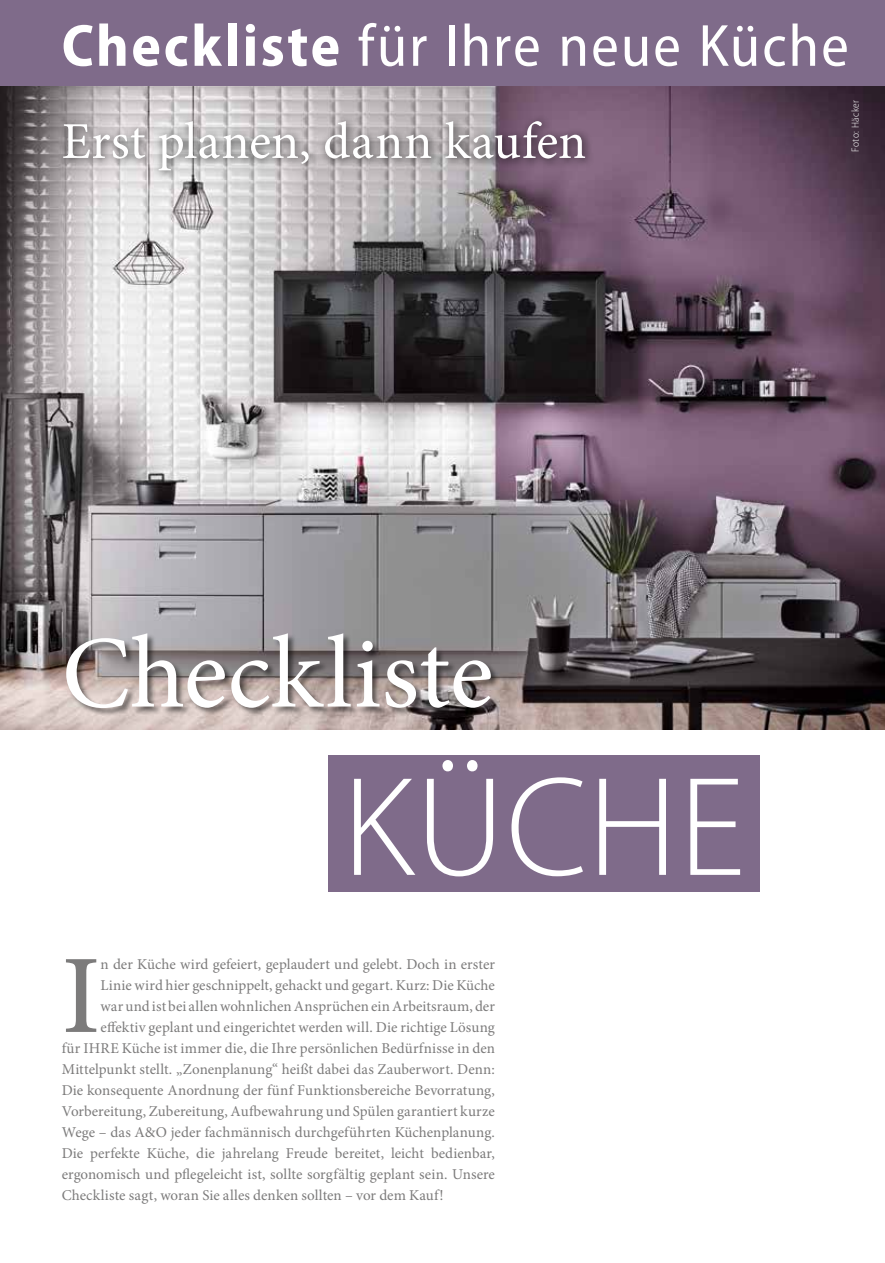
<style>
.page{position:relative;width:885px;height:1263px;background:#fff}
.page>*{position:absolute;margin:0;border:0;box-sizing:border-box;transform-origin:0 0}
.t1{font:300 142.5px "Myriad Pro";letter-spacing:.01em;color:#fff}
.t2{font:500 111.9px "Minion Pro";color:#7c7b7b}
.t3{font:102.9px "Minion Pro";color:#fff}
.t4{font:semi-condensed 60px "Myriad Pro";letter-spacing:.035em;color:#fff}
.t5{font:51.75px "Minion Pro";color:#fff}
.t6{font:15px "Minion Pro";color:#7c7b7b}
.t7{font:300 semi-condensed 10.5px "Myriad Pro";letter-spacing:.045em;color:#fff}
.s1{font-weight:700}
</style>
<div class="page">
<img style="left:0;top:85px;width:884px;height:644px">
<div style="left:0;top:0;width:884px;height:85px;background:#7f6b8a"></div>
<div style="left:57px;top:114px;width:538px;height:67px;background:#000;opacity:.75"></div>
<div style="left:66px;top:633px;width:434px;height:84px;background:#000;opacity:.5"></div>
<div style="left:328px;top:755px;width:432px;height:136px;background:#7f6b8a"></div>
<h3 class="t4" style="left:62px;top:13px;width:788px"><span class="s1">Checkliste</span> für Ihre neue Küche</h3>
<h3 class="t5" style="left:62px;top:107px;width:526px">Erst planen, dann kaufen</h3>
<p class="t7" style="left:849px;top:152px;width:54px;rotate:-90deg">Foto: Häcker</p>
<h3 class="t3" style="left:62px;top:605px;width:433px">Checkliste</h3>
<h1 class="t1" style="left:342px;top:749px;width:404px">KÜCHE</h1>
<h2 class="t2" style="left:62px;top:920px;width:40px">I</h2>
<p class="t6" style="left:100px;top:954px;width:396px">n der Küche wird gefeiert, geplaudert und gelebt. Doch in erster</p>
<p class="t6" style="left:100px;top:975px;width:396px">Linie wird hier geschnippelt, gehackt und gegart. Kurz: Die Küche</p>
<p class="t6" style="left:100px;top:996px;width:396px">war und ist bei allen wohnlichen Ansprüchen ein Arbeitsraum, der</p>
<p class="t6" style="left:100px;top:1017px;width:396px">effektiv geplant und eingerichtet werden will. Die richtige Lösung</p>
<p class="t6" style="left:62px;top:1038px;width:435px">für IHRE Küche ist immer die, die Ihre persönlichen Bedürfnisse in den</p>
<p class="t6" style="left:62px;top:1059px;width:434px">Mittelpunkt stellt. „Zonenplanung“ heißt dabei das Zauberwort. Denn:</p>
<p class="t6" style="left:62px;top:1080px;width:435px">Die konsequente Anordnung der fünf Funktionsbereiche Bevorratung,</p>
<p class="t6" style="left:62px;top:1101px;width:435px">Vorbereitung, Zubereitung, Aufbewahrung und Spülen garantiert kurze</p>
<p class="t6" style="left:62px;top:1122px;width:434px">Wege – das A&amp;O jeder fachmännisch durchgeführten Küchenplanung.</p>
<p class="t6" style="left:62px;top:1143px;width:434px">Die perfekte Küche, die jahrelang Freude bereitet, leicht bedienbar,</p>
<p class="t6" style="left:62px;top:1164px;width:434px">ergonomisch und pflegeleicht ist, sollte sorgfältig geplant sein. Unsere</p>
<p class="t6" style="left:62px;top:1185px;width:383px">Checkliste sagt, woran Sie alles denken sollten – vor dem Kauf!</p>
</div>
